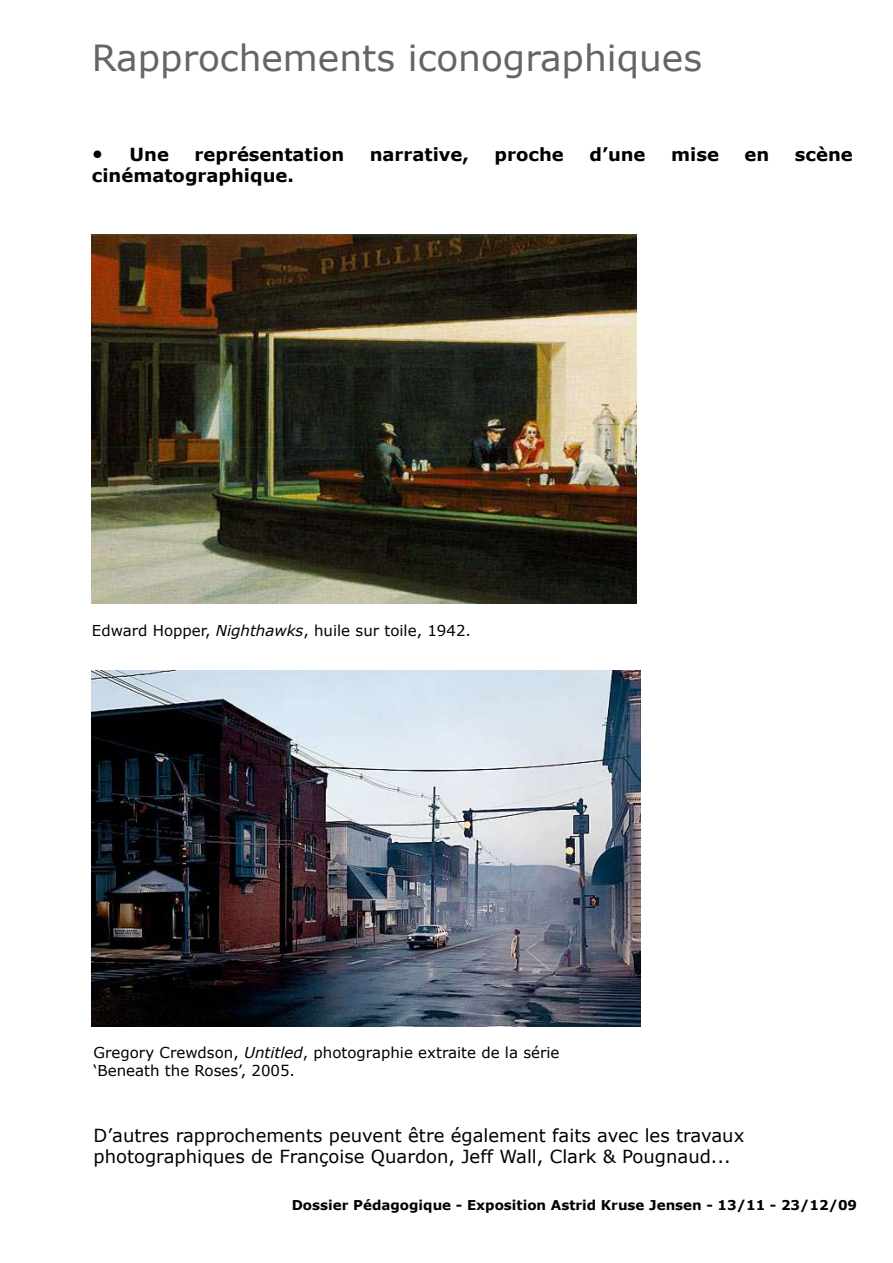
<style>
.page{position:relative;width:893px;height:1263px;background:#fff}
.page>*{position:absolute;margin:0;border:0;box-sizing:border-box;transform-origin:0 0}
.t1{font:36px "Verdana";color:#646567}
.t2{font:18px/21.6px "Verdana";color:#000}
.t3{font:700 18px "Verdana";color:#000}
.t4{font:15px/18px "Verdana";color:#000}
.t5{font:700 13.5px "Verdana";color:#000}
.s1{font-weight:400;font-size:21px}
.s2{font-style:italic}
</style>
<div class="page">
<img style="left:92px;top:235px;width:544px;height:369px">
<img style="left:92px;top:670px;width:548px;height:356px">
<h1 class="t1" style="left:92px;top:35px;width:612px">Rapprochements iconographiques</h1>
<p class="t3" style="left:92px;top:143px;width:79px"><span class="s1">•</span> Une</p>
<p class="t3" style="left:195px;top:143px;width:151px">représentation</p>
<p class="t3" style="left:370px;top:143px;width:101px">narrative,</p>
<p class="t3" style="left:495px;top:143px;width:71px">proche</p>
<p class="t3" style="left:589px;top:143px;width:58px">d’une</p>
<p class="t3" style="left:671px;top:143px;width:49px">mise</p>
<p class="t3" style="left:745px;top:143px;width:26px">en</p>
<p class="t3" style="left:795px;top:143px;width:59px">scène</p>
<p class="t3" style="left:92px;top:164px;width:204px">cinématographique.</p>
<p class="t4" style="left:92px;top:621px;width:381px">Edward Hopper, <span class="s2">Nighthawks</span>, huile sur toile, 1942.</p>
<p class="t4" style="left:94px;top:1043px;width:467px">Gregory Crewdson, <span class="s2">Untitled</span>, photographie extraite de la série ‘Beneath the Roses’, 2005.</p>
<p class="t2" style="left:94px;top:1123px;width:652px">D’autres rapprochements peuvent être également faits avec les travaux photographiques de Françoise Quardon, Jeff Wall, Clark &amp; Pougnaud...</p>
<p class="t5" style="left:292px;top:1196px;width:567px">Dossier Pédagogique - Exposition Astrid Kruse Jensen - 13/11 - 23/12/09</p>
</div>
